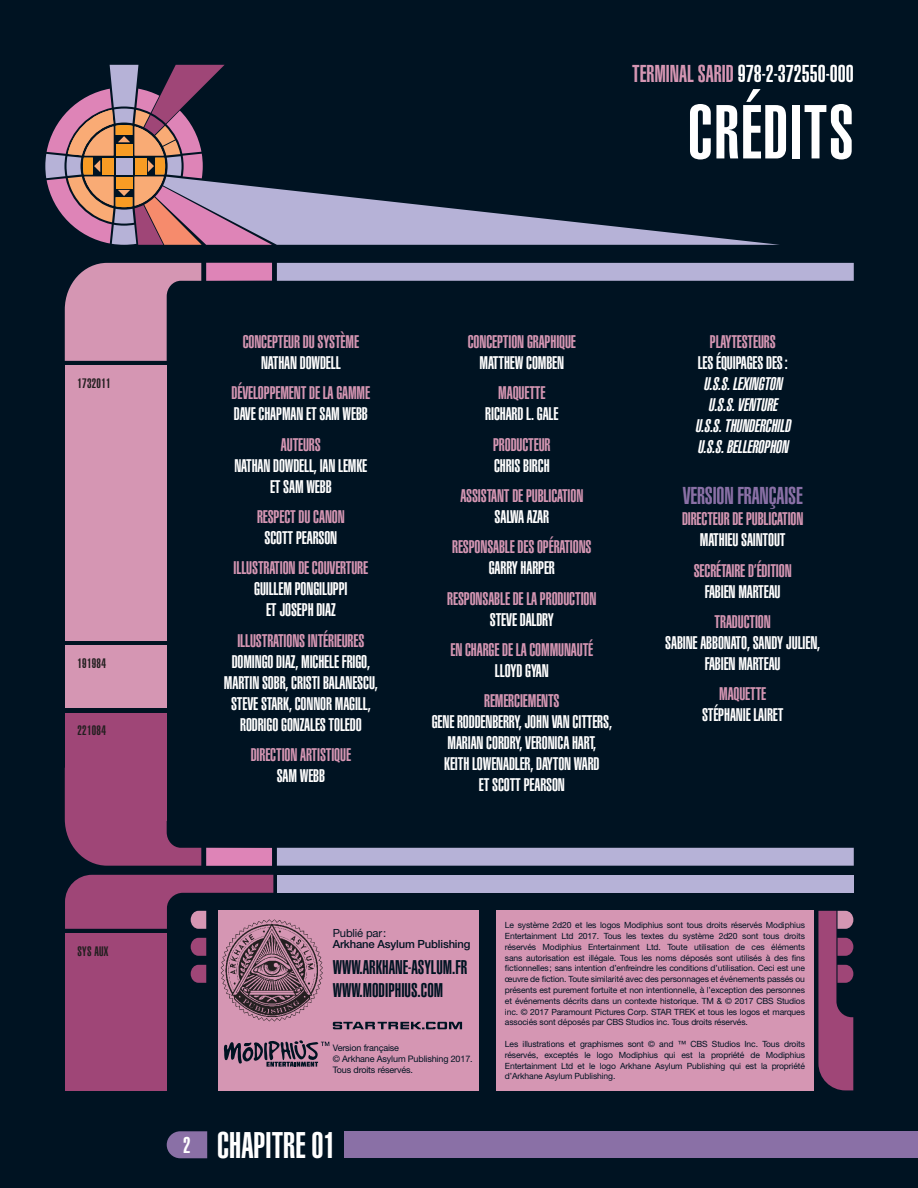
<style>
.page{position:relative;width:918px;height:1188px;background:#001322}
.page>*{position:absolute;margin:0;border:0;box-sizing:border-box;transform-origin:0 0}
.t1{font:900 extra-condensed 75px "Helvetica";letter-spacing:.02em;color:#fff}
.t2{font:900 extra-condensed 36.45px "Helvetica";color:#fff}
.t3{font:900 extra-condensed 24px "Helvetica";color:#fff}
.t4{font:900 extra-condensed 24px "Helvetica";letter-spacing:-.005em;color:#8a70a6}
.t5{font:900 extra-condensed 19.5px/22.5px "Helvetica";color:#001322}
.t6{font:900 extra-condensed 18px/21px "Helvetica";letter-spacing:-.005em;color:#fff;text-align:center}
.t7{font:900 extra-condensed 18px "Helvetica";letter-spacing:-.005em;color:#d596b3}
.t8{font:italic 900 extra-condensed 18px/21px "Helvetica";color:#fff;text-align:center}
.t9{font:900 extra-condensed 13.5px "Helvetica";letter-spacing:.02em;color:#231f20}
.t10{font:500 11.25px "Helvetica Neue LT Std";letter-spacing:-.015em;color:#001322}
.t11{font:11.25px "Helvetica Neue LT Std";letter-spacing:-.015em;color:#001322}
.t12{font:9px/10.8px "Helvetica Neue LT Std";letter-spacing:-.015em;color:#001322}
.t13{font:8.55px/10.8px "Helvetica Neue LT Std";letter-spacing:-.015em;color:#001322;text-align:justify}
.s1{color:#d596b3}
.s2{font-size:22.5px}
</style>
<div class="page">
<div style="left:65px;top:366px;width:102px;height:275px;background:#d596b3"></div>
<div style="left:65px;top:646px;width:102px;height:62px;background:#d596b3"></div>
<div style="left:65px;top:713px;width:102px;height:108px;background:#9f4677"></div>
<div style="left:65px;top:934px;width:102px;height:157px;background:#9f4677"></div>
<svg style="left:65px;top:263px;width:789px;height:98px"></svg>
<svg style="left:65px;top:821px;width:789px;height:45px"></svg>
<div style="left:218px;top:911px;width:260px;height:180px;background:#d596b3"></div>
<svg style="left:333px;top:1022px;width:129px;height:7px"></svg>
<svg style="left:45px;top:65px;width:734px;height:180px"></svg>
<div style="left:496px;top:911px;width:318px;height:180px;background:#d596b3"></div>
<div style="left:277px;top:875px;width:576px;height:18px;background:#b6b2d7"></div>
<svg style="left:191px;top:938px;width:15px;height:18px"></svg>
<svg style="left:65px;top:875px;width:208px;height:54px"></svg>
<svg style="left:191px;top:965px;width:15px;height:18px"></svg>
<svg style="left:818px;top:911px;width:35px;height:179px"></svg>
<svg style="left:224px;top:1040px;width:105px;height:27px"></svg>
<img style="left:216px;top:913px;width:107px;height:109px">
<svg style="left:167px;top:1131px;width:40px;height:27px"></svg>
<div style="left:344px;top:1131px;width:574px;height:27px;background:#8a70a6"></div>
<h3 class="t9" style="left:78px;top:376px;width:35px">1732011</h3>
<h3 class="t9" style="left:78px;top:656px;width:30px">191984</h3>
<h3 class="t9" style="left:78px;top:723px;width:30px">221084</h3>
<h3 class="t9" style="left:78px;top:944px;width:32px">SYS AUX</h3>
<h3 class="t3" style="left:632px;top:60px;width:223px"><span class="s1">TERMINAL SARID</span> 978-2-372550-000</h3>
<h1 class="t1" style="left:688px;top:89px;width:167px">CRÉDITS</h1>
<h3 class="t7" style="left:243px;top:331px;width:118px">CONCEPTEUR DU SYSTÈME</h3>
<h3 class="t6" style="left:261px;top:352px;width:81px">NATHAN DOWDELL</h3>
<h3 class="t7" style="left:232px;top:383px;width:140px">DÉVELOPPEMENT DE LA GAMME</h3>
<h3 class="t6" style="left:234px;top:403px;width:135px">DAVE CHAPMAN ET SAM WEBB</h3>
<h3 class="t7" style="left:281px;top:434px;width:41px">AUTEURS</h3>
<h3 class="t6" style="left:234px;top:455px;width:134px">NATHAN DOWDELL, IAN LEMKE<br>ET SAM WEBB</h3>
<h3 class="t7" style="left:257px;top:506px;width:89px">RESPECT DU CANON</h3>
<h3 class="t6" style="left:265px;top:527px;width:74px">SCOTT PEARSON</h3>
<h3 class="t7" style="left:234px;top:558px;width:136px">ILLUSTRATION DE COUVERTURE</h3>
<h3 class="t6" style="left:254px;top:578px;width:95px">GUILLEM PONGILUPPI<br>ET JOSEPH DIAZ</h3>
<h3 class="t7" style="left:237px;top:630px;width:128px">ILLUSTRATIONS INTÉRIEURES</h3>
<h3 class="t6" style="left:224px;top:651px;width:155px">DOMINGO DIAZ, MICHELE FRIGO,<br>MARTIN SOBR, CRISTI BALANESCU,<br>STEVE STARK, CONNOR MAGILL,<br>RODRIGO GONZALES TOLEDO</h3>
<h3 class="t7" style="left:251px;top:744px;width:102px">DIRECTION ARTISTIQUE</h3>
<h3 class="t6" style="left:277px;top:765px;width:50px">SAM WEBB</h3>
<h3 class="t7" style="left:468px;top:331px;width:110px">CONCEPTION GRAPHIQUE</h3>
<h3 class="t6" style="left:480px;top:352px;width:86px">MATTHEW COMBEN</h3>
<h3 class="t7" style="left:498px;top:383px;width:49px">MAQUETTE</h3>
<h3 class="t6" style="left:485px;top:403px;width:75px">RICHARD L. GALE</h3>
<h3 class="t7" style="left:493px;top:434px;width:59px">PRODUCTEUR</h3>
<h3 class="t6" style="left:494px;top:455px;width:57px">CHRIS BIRCH</h3>
<h3 class="t7" style="left:460px;top:485px;width:125px">ASSISTANT DE PUBLICATION</h3>
<h3 class="t6" style="left:495px;top:506px;width:56px">SALWA AZAR</h3>
<h3 class="t7" style="left:452px;top:537px;width:141px">RESPONSABLE DES OPÉRATIONS</h3>
<h3 class="t6" style="left:489px;top:557px;width:68px">GARRY HARPER</h3>
<h3 class="t7" style="left:447px;top:588px;width:151px">RESPONSABLE DE LA PRODUCTION</h3>
<h3 class="t6" style="left:490px;top:609px;width:65px">STEVE DALDRY</h3>
<h3 class="t7" style="left:451px;top:639px;width:144px">EN CHARGE DE LA COMMUNAUTÉ</h3>
<h3 class="t6" style="left:495px;top:660px;width:55px">LLOYD GYAN</h3>
<h3 class="t7" style="left:484px;top:691px;width:77px">REMERCIEMENTS</h3>
<h3 class="t6" style="left:432px;top:711px;width:182px">GENE RODDENBERRY, JOHN VAN CITTERS,<br>MARIAN CORDRY, VERONICA HART,<br>KEITH LOWENADLER, DAYTON WARD<br>ET SCOTT PEARSON</h3>
<h3 class="t7" style="left:710px;top:331px;width:67px">PLAYTESTEURS</h3>
<h3 class="t6" style="left:698px;top:352px;width:92px">LES ÉQUIPAGES DES:</h3>
<h3 class="t8" style="left:695px;top:373px;width:100px">U.S.S.LEXINGTON<br>U.S.S.VENTURE<br>U.S.S.THUNDERCHILD<br>U.S.S.BELLEROPHON</h3>
<h3 class="t4" style="left:683px;top:482px;width:121px">VERSION FRANÇAISE</h3>
<h3 class="t7" style="left:682px;top:509px;width:123px">DIRECTEUR DE PUBLICATION</h3>
<h3 class="t6" style="left:700px;top:529px;width:87px">MATHIEU SAINTOUT</h3>
<h3 class="t7" style="left:694px;top:560px;width:99px">SECRÉTAIRE D’ÉDITION</h3>
<h3 class="t6" style="left:705px;top:581px;width:77px">FABIEN MARTEAU</h3>
<h3 class="t7" style="left:715px;top:611px;width:58px">TRADUCTION</h3>
<h3 class="t6" style="left:665px;top:632px;width:156px">SABINE ABBONATO, SANDY JULIEN,<br>FABIEN MARTEAU</h3>
<h3 class="t7" style="left:719px;top:684px;width:49px">MAQUETTE</h3>
<h3 class="t6" style="left:702px;top:704px;width:83px">STÉPHANIE LAIRET</h3>
<h3 class="t11" style="left:333px;top:926px;width:55px">Publié par:</h3>
<h3 class="t10" style="left:333px;top:937px;width:139px">Arkhane Asylum Publishing</h3>
<h3 class="t5" style="left:333px;top:956px;width:136px">WWW.ARKHANE-ASYLUM.FR<br>WWW.MODIPHIUS.COM</h3>
<p class="t12" style="left:333px;top:1042px;width:141px">Version française<br>© Arkhane Asylum Publishing 2017.<br>Tous droits réservés.</p>
<h2 class="t2" style="left:183px;top:1124px;width:154px"><span class="s2">2</span> CHAPITRE 01</h2>
<p class="t13" style="left:505px;top:920px;width:302px">Le système 2d20 et les logos Modiphius sont tous droits réservés Modiphius Entertainment Ltd 2017. Tous les textes du système 2d20 sont tous droits réservés Modiphius Entertainment Ltd. Toute utilisation de ces éléments sans autorisation est illégale. Tous les noms déposés sont utilisés à des fins fictionnelles; sans intention d’enfreindre les conditions d’utilisation. Ceci est une œuvre de fiction. Toute similarité avec des personnages et événements passés ou présents est purement fortuite et non intentionnelle, à l’exception des personnes et événements décrits dans un contexte historique. TM &amp; © 2017 CBS Studios inc. © 2017 Paramount Pictures Corp. STAR TREK et tous les logos et marques associés sont déposés par CBS Studios inc. Tous droits réservés.</p>
<p class="t13" style="left:505px;top:1038px;width:302px">Les illustrations et graphismes sont © and ™ CBS Studios Inc. Tous droits réservés, exceptés le logo Modiphius qui est la propriété de Modiphius Entertainment Ltd et le logo Arkhane Asylum Publishing qui est la propriété d’Arkhane Asylum Publishing.</p>
</div>
